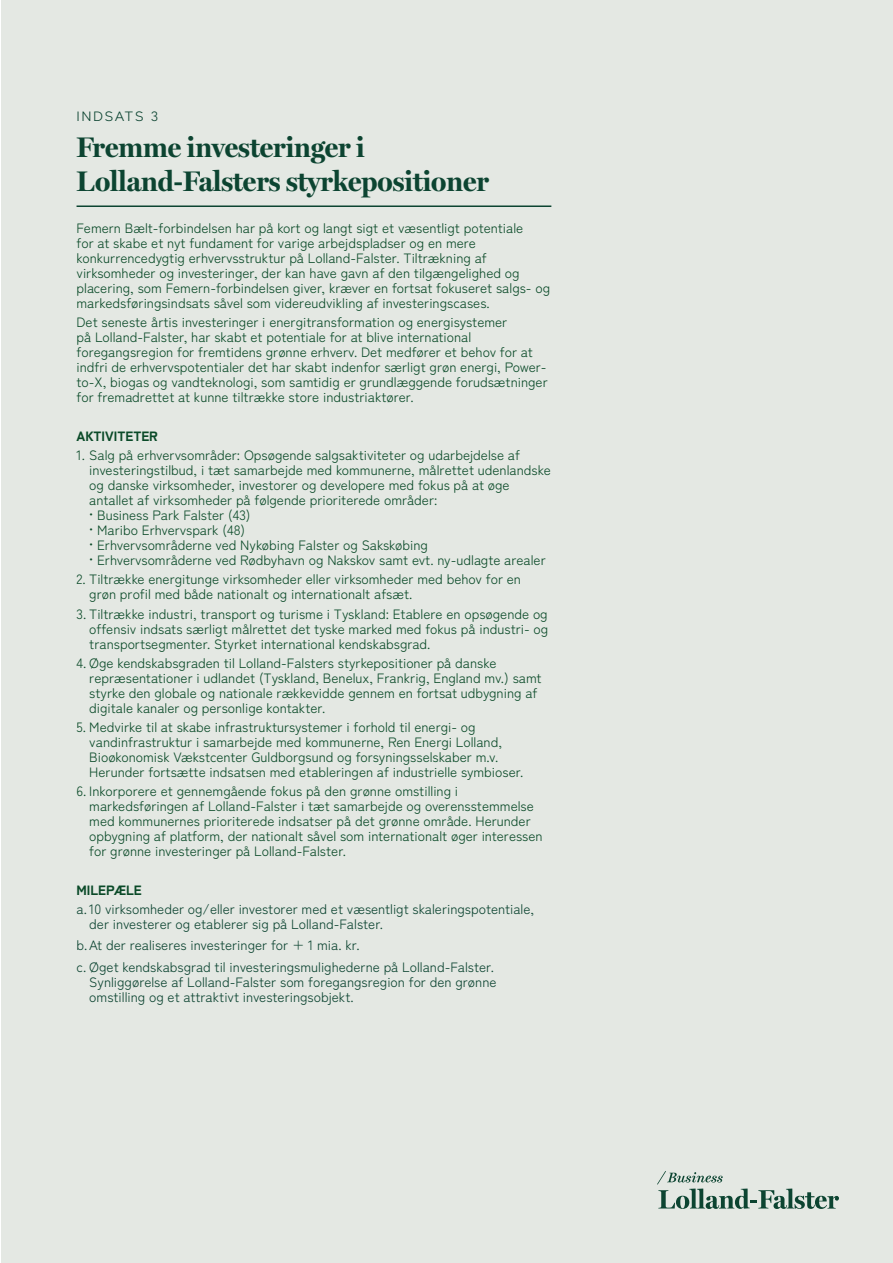
<style>
.page{position:relative;width:893px;height:1263px;background:#fff}
.page>*{position:absolute;margin:0;border:0;box-sizing:border-box;transform-origin:0 0}
.t1{font:700 28.5px/34.2px "Miller Display";color:#0c4431}
.t2{font:13.5px/15px "Zen Kaku Gothic New";color:#0a4a28}
.t3{font:13.5px/15px "Zen Kaku Gothic New";color:#0c4431}
.t4{font:900 13.5px "Zen Kaku Gothic New";color:#0a4a28}
.t5{font:13.5px "Zen Kaku Gothic New";letter-spacing:.1em;color:#0c4431;scale:1.1 1}
</style>
<div class="page">
<div style="left:1px;top:0;width:892px;height:1263px;background:#e4e8e3"></div>
<svg style="left:657px;top:1171px;width:182px;height:38px"></svg>
<hr style="left:77px;top:205px;width:474px;height:2px;background:#0c4431">
<p class="t5" style="left:77px;top:108px;width:76px">INDSATS 3</p>
<h1 class="t1" style="left:77px;top:130px;width:414px">Fremme investeringer i<br>Lolland-Falsters styrkepositioner</h1>
<p class="t2" style="left:77px;top:220px;width:475px">Femern Bælt-forbindelsen har på kort og langt sigt et væsentligt potentiale<br>for at skabe et nyt fundament for varige arbejdspladser og en mere konkurrencedygtig erhvervsstruktur på Lolland-Falster. Tiltrækning af virksomheder og investeringer, der kan have gavn af den tilgængelighed og placering, som Femern-forbindelsen giver, kræver en fortsat fokuseret salgs- og markedsføringsindsats såvel som videreudvikling af investeringscases.</p>
<p class="t2" style="left:77px;top:315px;width:473px">Det seneste årtis investeringer i energitransformation og energisystemer<br>på Lolland-Falster, har skabt et potentiale for at blive international foregangsregion for fremtidens grønne erhverv. Det medfører et behov for at indfri de erhvervspotentialer det har skabt indenfor særligt grøn energi, Power&shy;to-X, biogas og vandteknologi, som samtidig er grundlæggende forudsætninger for fremadrettet at kunne tiltrække store industriaktører.</p>
<p class="t4" style="left:77px;top:427px;width:83px">AKTIVITETER</p>
<p class="t2" style="left:89px;top:447px;width:463px;text-indent:-13px">1. Salg på erhvervsområder: Opsøgende salgsaktiviteter og udarbejdelse af investeringstilbud, i tæt samarbejde med kommunerne, målrettet udenlandske og danske virksomheder, investorer og developere med fokus på at øge antallet af virksomheder på følgende prioriterede områder:</p>
<p class="t2" style="left:89px;top:507px;width:163px">• Business Park Falster (43)</p>
<p class="t2" style="left:89px;top:522px;width:157px">• Maribo Erhvervspark (48)</p>
<p class="t2" style="left:89px;top:537px;width:340px">• Erhvervsområderne ved Nykøbing Falster og Sakskøbing</p>
<p class="t2" style="left:89px;top:552px;width:458px">• Erhvervsområderne ved Rødbyhavn og Nakskov samt evt. ny-udlagte arealer</p>
<p class="t2" style="left:89px;top:572px;width:433px;text-indent:-13px">2. Tiltrække energitunge virksomheder eller virksomheder med behov for en grøn profil med både nationalt og internationalt afsæt.</p>
<p class="t2" style="left:89px;top:606px;width:460px;text-align:justify;text-indent:-13px">3. Tiltrække industri, transport og turisme i Tyskland: Etablere en opsøgende og offensiv indsats særligt målrettet det tyske marked med fokus på industri- og transportsegmenter. Styrket international kendskabsgrad.</p>
<p class="t2" style="left:89px;top:655px;width:454px;text-indent:-13px">4. Øge kendskabsgraden til Lolland-Falsters styrkepositioner på danske repræsentationer i udlandet (Tyskland, Benelux, Frankrig, England mv.) samt styrke den globale og nationale rækkevidde gennem en fortsat udbygning af digitale kanaler og personlige kontakter.</p>
<p class="t2" style="left:89px;top:719px;width:436px;text-indent:-13px">5. Medvirke til at skabe infrastruktursystemer i forhold til energi- og vandinfrastruktur i samarbejde med kommunerne, Ren Energi Lolland, Bioøkonomisk Vækstcenter Guldborgsund og forsyningsselskaber m.v.<br>Herunder fortsætte indsatsen med etableringen af industrielle symbioser.</p>
<p class="t2" style="left:89px;top:784px;width:455px;text-indent:-13px">6. Inkorporere et gennemgående fokus på den grønne omstilling i markedsføringen af Lolland-Falster i tæt samarbejde og overensstemmelse med kommunernes prioriterede indsatser på det grønne område. Herunder opbygning af platform, der nationalt såvel som internationalt øger interessen for grønne investeringer på Lolland-Falster.</p>
<p class="t4" style="left:77px;top:881px;width:67px">MILEPÆLE</p>
<p class="t3" style="left:89px;top:901px;width:446px;text-indent:-13px">a. 10 virksomheder og/eller investorer med et væsentligt skaleringspotentiale, der investerer og etablerer sig på Lolland-Falster.</p>
<p class="t3" style="left:77px;top:935px;width:419px;line-height:21.5px">b.At der realiseres investeringer for + 1 mia. kr.<br>c. Øget kendskabsgrad til investeringsmulighederne på Lolland-Falster.</p>
<p class="t3" style="left:89px;top:974px;width:409px">Synliggørelse af Lolland-Falster som foregangsregion for den grønne omstilling og et attraktivt investeringsobjekt.</p>
</div>
